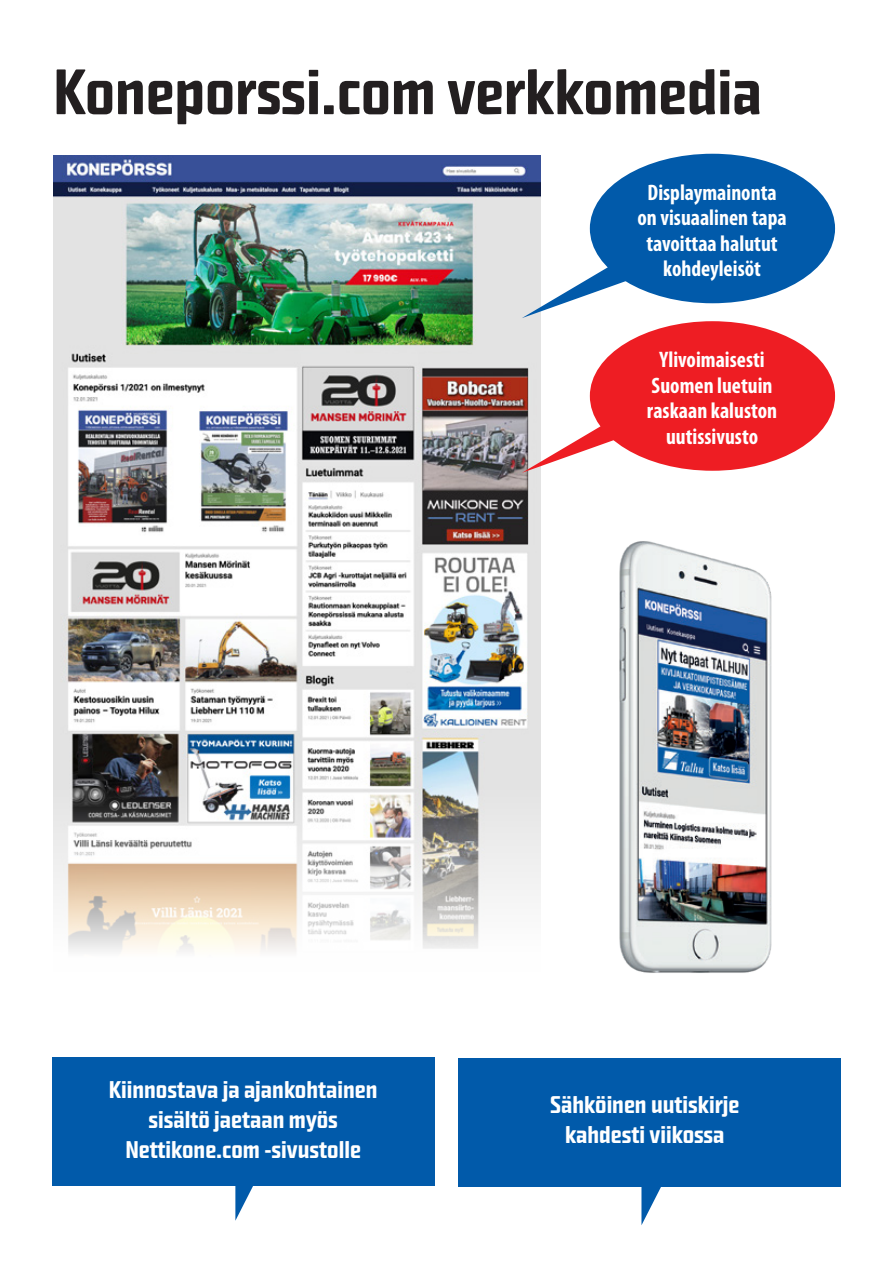
<style>
.page{position:relative;width:893px;height:1263px;background:#fff}
.page>*{position:absolute;margin:0;border:0;box-sizing:border-box;transform-origin:0 0}
.t1{font:500 63px "Capricorn OSF";color:#231f20}
.t2{font:500 24px "Capricorn OSF";color:#fff}
.tekniset_tiedot{font:700 condensed 22.5px "Myriad Pro";color:#fff}
</style>
<div class="page">
<img style="left:54px;top:155px;width:486px;height:797px">
<div style="left:590px;top:321px;width:245px;height:150px;background:#ee1d23;border-radius:50%"></div>
<div style="left:590px;top:154px;width:245px;height:149px;background:#015aaa;border-radius:50%"></div>
<svg style="left:522px;top:259px;width:120px;height:59px"></svg>
<svg style="left:522px;top:414px;width:120px;height:59px"></svg>
<div style="left:458px;top:1058px;width:382px;height:129px;background:#015aaa"></div>
<div style="left:52px;top:1057px;width:382px;height:129px;background:#015aaa"></div>
<svg style="left:235px;top:1186px;width:18px;height:35px"></svg>
<svg style="left:641px;top:1187px;width:20px;height:38px"></svg>
<img style="left:619px;top:541px;width:222px;height:536px">
<p class="t1" style="left:53px;top:56px;width:710px">Koneporssi.com verkkomedia</p>
<p class="tekniset_tiedot" style="left:647px;top:180px;width:131px">Displaymainonta</p>
<p class="tekniset_tiedot" style="left:638px;top:205px;width:151px">on visuaalinen tapa</p>
<p class="tekniset_tiedot" style="left:646px;top:231px;width:133px">tavoittaa halutut</p>
<p class="tekniset_tiedot" style="left:663px;top:256px;width:99px">kohdeyleisöt</p>
<p class="tekniset_tiedot" style="left:659px;top:347px;width:107px">Ylivoimaisesti</p>
<p class="tekniset_tiedot" style="left:652px;top:373px;width:123px">Suomen luetuin</p>
<p class="tekniset_tiedot" style="left:647px;top:398px;width:132px">raskaan kaluston</p>
<p class="tekniset_tiedot" style="left:666px;top:424px;width:94px">uutissivusto</p>
<p class="t2" style="left:109px;top:1076px;width:270px">Kiinnostava ja ajankohtainen</p>
<p class="t2" style="left:148px;top:1106px;width:191px">sisältö jaetaan myös</p>
<p class="t2" style="left:125px;top:1136px;width:237px">Nettikone.com -sivustolle</p>
<p class="t2" style="left:550px;top:1091px;width:191px">Sähköinen uutiskirje</p>
<p class="t2" style="left:565px;top:1121px;width:161px">kahdesti viikossa</p>
</div>
